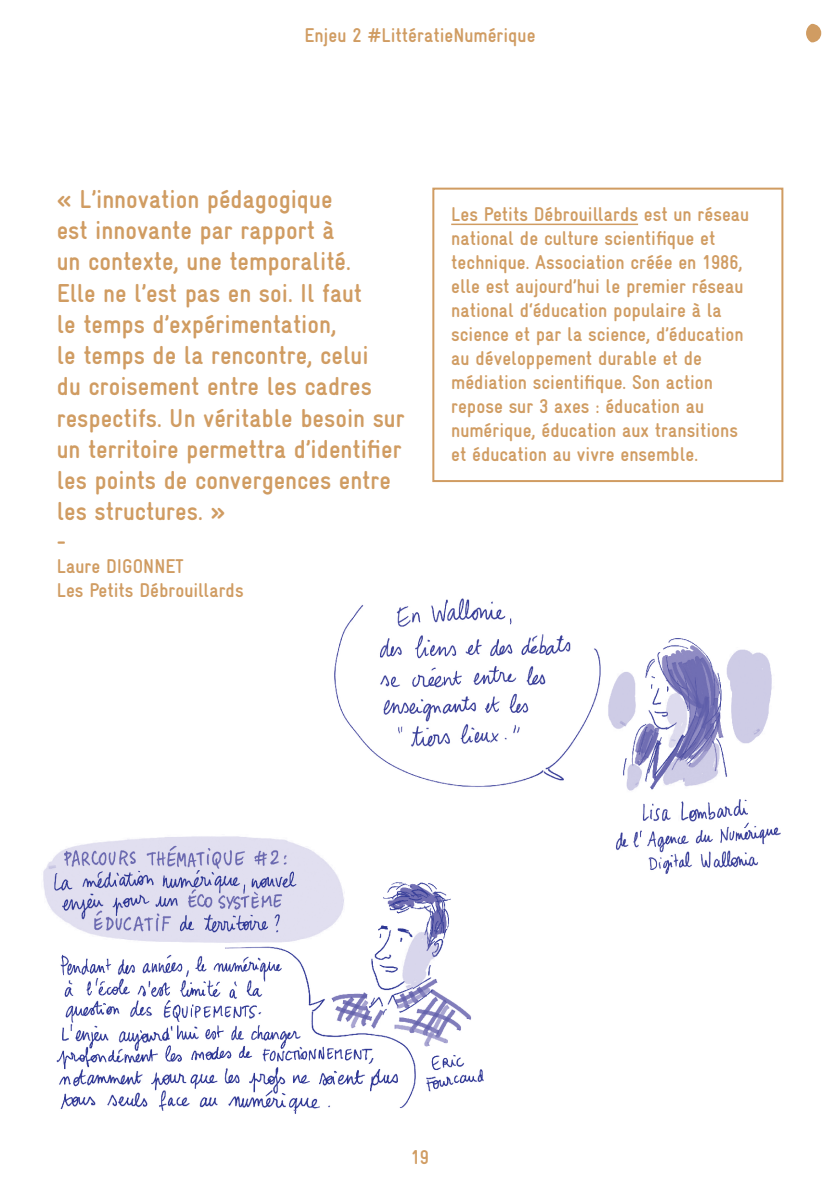
<style>
.page{position:relative;width:840px;height:1191px;background:#fff}
.page>*{position:absolute;margin:0;border:0;box-sizing:border-box;transform-origin:0 0}
.t1{font:700 condensed 26px/31.2px "Gravur";color:#d09c62}
.t2{font:700 condensed 24px "Gravur";color:#d09c62}
.t3{font:700 condensed 20px/24px "Gravur";color:#d09c62}
</style>
<div class="page">
<hr style="left:451px;top:224px;width:186px;height:1px;background:#d09c62">
<div style="left:432px;top:188px;width:351px;height:294px;border:2px solid #d09c62"></div>
<svg style="left:806px;top:24px;width:14px;height:18px"></svg>
<img style="left:43px;top:836px;width:441px;height:278px">
<img style="left:327px;top:598px;width:454px;height:281px">
<p class="t3" style="left:304px;top:23px;width:232px">Enjeu 2 #LittératieNumérique</p>
<p class="t1" style="left:57px;top:183px;width:349px">« L’innovation pédagogique<br>est innovante par rapport à<br>un contexte, une temporalité.<br>Elle ne l’est pas en soi. I l faut<br>le temps d’expérimentation,<br>le temps de la rencontre, celui<br>du croisement entre les cadres respectifs. Un véritable besoin sur un territoire permettra d’identifier les points de convergences entre les structures. »</p>
<p class="t2" style="left:57px;top:527px;width:11px">-</p>
<p class="t3" style="left:57px;top:554px;width:188px">Laure Digonnet<br>Les Petits Débrouillards</p>
<p class="t3" style="left:451px;top:202px;width:299px">Les Petits Débrouillards est un réseau national de culture scientifique et technique. Association créée en 1986, elle est aujourd’hui le premier réseau national d‘éducation populaire à la science et par la science, d’éducation au développement durable et de médiation scientifique. Son action repose sur 3 axes : éducation au numérique, éducation aux transitions et éducation au vivre ensemble.</p>
<p class="t3" style="left:411px;top:1145px;width:19px">19</p>
</div>
